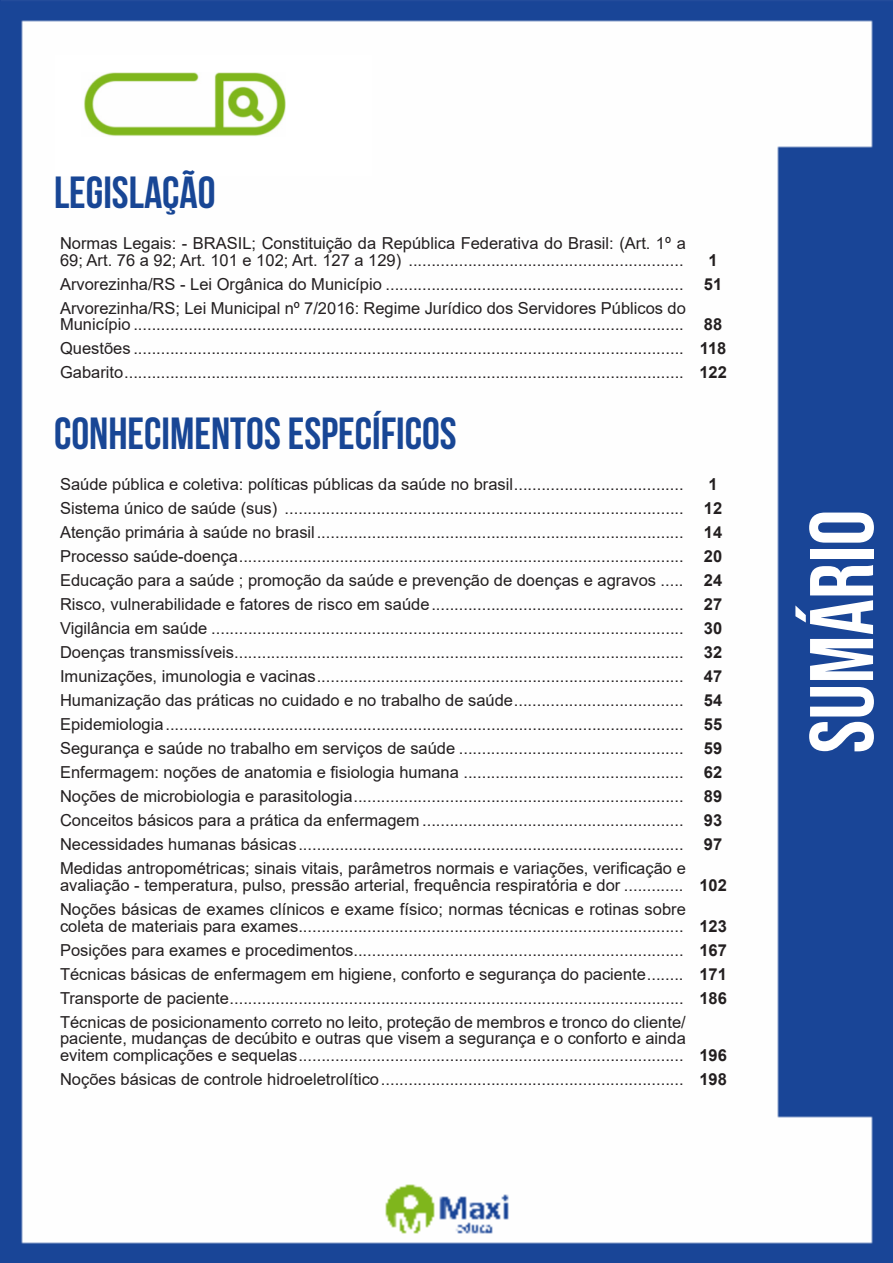
<style>
.page{position:relative;width:893px;height:1263px;background:#fff}
.page>*{position:absolute;margin:0;border:0;box-sizing:border-box;transform-origin:0 0}
.t1{font:90px "Bebas Neue";color:#fff}
.t2{font:700 45px "Bebas Neue";color:#184695}
.ALTERNATIVAS{font:16.5px/16.5px "Arial";color:#231f20}
.INDICE{font:700 16.5px "Arial";color:#231f20}
</style>
<div class="page">
<img style="left:0;top:0;width:893px;height:1263px">
<div style="left:55px;top:55px;width:317px;height:121px;background:#fff"></div>
<img style="left:84px;top:72px;width:201px;height:64px">
<p class="t2" style="left:54px;top:168px;width:163px">LEGISLAÇÃO</p>
<p class="ALTERNATIVAS" style="left:60px;top:235px;width:627px">Normas Legais: - BRASIL; Constituição da República Federativa do Brasil: (Art. 1º a<br>69; Art. 76 a 92; Art. 101 e 102; Art. 127 a 129) ............................................................</p>
<p class="INDICE" style="left:708px;top:248px;width:11px">1</p>
<p class="ALTERNATIVAS" style="left:60px;top:275px;width:625px">Arvorezinha/RS - Lei Orgânica do Município .................................................................</p>
<p class="INDICE" style="left:704px;top:272px;width:20px">51</p>
<p class="ALTERNATIVAS" style="left:60px;top:299px;width:627px">Arvorezinha/RS; Lei Municipal nº 7/2016: Regime Jurídico dos Servidores Públicos do<br>Município ........................................................................................................................</p>
<p class="INDICE" style="left:704px;top:313px;width:20px">88</p>
<p class="ALTERNATIVAS" style="left:60px;top:340px;width:625px">Questões ........................................................................................................................</p>
<p class="INDICE" style="left:700px;top:337px;width:28px">118</p>
<p class="ALTERNATIVAS" style="left:60px;top:364px;width:625px">Gabarito..........................................................................................................................</p>
<p class="INDICE" style="left:699px;top:361px;width:29px">122</p>
<p class="t2" style="left:54px;top:409px;width:404px">CONHECIMENTOS ESPECÍFICOS</p>
<p class="ALTERNATIVAS" style="left:60px;top:476px;width:625px">Saúde pública e coletiva: políticas públicas da saúde no brasil.....................................</p>
<p class="INDICE" style="left:708px;top:473px;width:11px">1</p>
<p class="ALTERNATIVAS" style="left:60px;top:500px;width:625px">Sistema único de saúde (sus) .......................................................................................</p>
<p class="INDICE" style="left:704px;top:497px;width:20px">12</p>
<p class="ALTERNATIVAS" style="left:60px;top:524px;width:625px">Atenção primária à saúde no brasil................................................................................</p>
<p class="INDICE" style="left:704px;top:521px;width:20px">14</p>
<p class="ALTERNATIVAS" style="left:60px;top:548px;width:625px">Processo saúde-doença.................................................................................................</p>
<p class="INDICE" style="left:704px;top:545px;width:20px">20</p>
<p class="ALTERNATIVAS" style="left:60px;top:572px;width:625px">Educação para a saúde ; promoção da saúde e prevenção de doenças e agravos .....</p>
<p class="INDICE" style="left:704px;top:569px;width:20px">24</p>
<p class="ALTERNATIVAS" style="left:60px;top:596px;width:625px">Risco, vulnerabilidade e fatores de risco em saúde.......................................................</p>
<p class="INDICE" style="left:704px;top:593px;width:20px">27</p>
<p class="ALTERNATIVAS" style="left:60px;top:620px;width:625px">Vigilância em saúde .......................................................................................................</p>
<p class="INDICE" style="left:704px;top:617px;width:20px">30</p>
<p class="ALTERNATIVAS" style="left:60px;top:644px;width:625px">Doenças transmissíveis..................................................................................................</p>
<p class="INDICE" style="left:704px;top:641px;width:20px">32</p>
<p class="ALTERNATIVAS" style="left:60px;top:668px;width:625px">Imunizações, imunologia e vacinas................................................................................</p>
<p class="INDICE" style="left:704px;top:665px;width:20px">47</p>
<p class="ALTERNATIVAS" style="left:60px;top:692px;width:625px">Humanização das práticas no cuidado e no trabalho de saúde.....................................</p>
<p class="INDICE" style="left:704px;top:689px;width:20px">54</p>
<p class="ALTERNATIVAS" style="left:60px;top:716px;width:625px">Epidemiologia.................................................................................................................</p>
<p class="INDICE" style="left:704px;top:713px;width:20px">55</p>
<p class="ALTERNATIVAS" style="left:60px;top:740px;width:625px">Segurança e saúde no trabalho em serviços de saúde .................................................</p>
<p class="INDICE" style="left:704px;top:737px;width:20px">59</p>
<p class="ALTERNATIVAS" style="left:60px;top:764px;width:625px">Enfermagem: noções de anatomia e fisiologia humana ................................................</p>
<p class="INDICE" style="left:704px;top:761px;width:20px">62</p>
<p class="ALTERNATIVAS" style="left:60px;top:788px;width:625px">Noções de microbiologia e parasitologia........................................................................</p>
<p class="INDICE" style="left:704px;top:785px;width:20px">89</p>
<p class="ALTERNATIVAS" style="left:60px;top:812px;width:625px">Conceitos básicos para a prática da enfermagem .........................................................</p>
<p class="INDICE" style="left:704px;top:809px;width:20px">93</p>
<p class="ALTERNATIVAS" style="left:60px;top:836px;width:625px">Necessidades humanas básicas....................................................................................</p>
<p class="INDICE" style="left:704px;top:833px;width:20px">97</p>
<p class="ALTERNATIVAS" style="left:60px;top:860px;width:627px">Medidas antropométricas; sinais vitais, parâmetros normais e variações, verificação e avaliação - temperatura, pulso, pressão arterial, frequência respiratória e dor .............</p>
<p class="INDICE" style="left:699px;top:873px;width:29px">102</p>
<p class="ALTERNATIVAS" style="left:60px;top:901px;width:627px">Noções básicas de exames clínicos e exame físico; normas técnicas e rotinas sobre coleta de materiais para exames....................................................................................</p>
<p class="INDICE" style="left:699px;top:914px;width:29px">123</p>
<p class="ALTERNATIVAS" style="left:60px;top:941px;width:625px">Posições para exames e procedimentos........................................................................</p>
<p class="INDICE" style="left:699px;top:938px;width:29px">167</p>
<p class="ALTERNATIVAS" style="left:60px;top:965px;width:625px">Técnicas básicas de enfermagem em higiene, conforto e segurança do paciente........</p>
<p class="INDICE" style="left:699px;top:962px;width:29px">171</p>
<p class="ALTERNATIVAS" style="left:60px;top:989px;width:625px">Transporte de paciente...................................................................................................</p>
<p class="INDICE" style="left:699px;top:986px;width:29px">186</p>
<p class="ALTERNATIVAS" style="left:60px;top:1013px;width:627px;text-align:justify">Técnicas de posicionamento correto no leito, proteção de membros e tronco do cliente/ paciente, mudanças de decúbito e outras que visem a segurança e o conforto e ainda evitem complicações e sequelas....................................................................................</p>
<p class="INDICE" style="left:699px;top:1043px;width:29px">196</p>
<p class="ALTERNATIVAS" style="left:60px;top:1070px;width:625px">Noções básicas de controle hidroeletrolítico..................................................................</p>
<p class="INDICE" style="left:699px;top:1067px;width:29px">198</p>
<h1 class="t1" style="left:791px;top:753px;width:245px;rotate:-90deg">sumário</h1>
</div>
